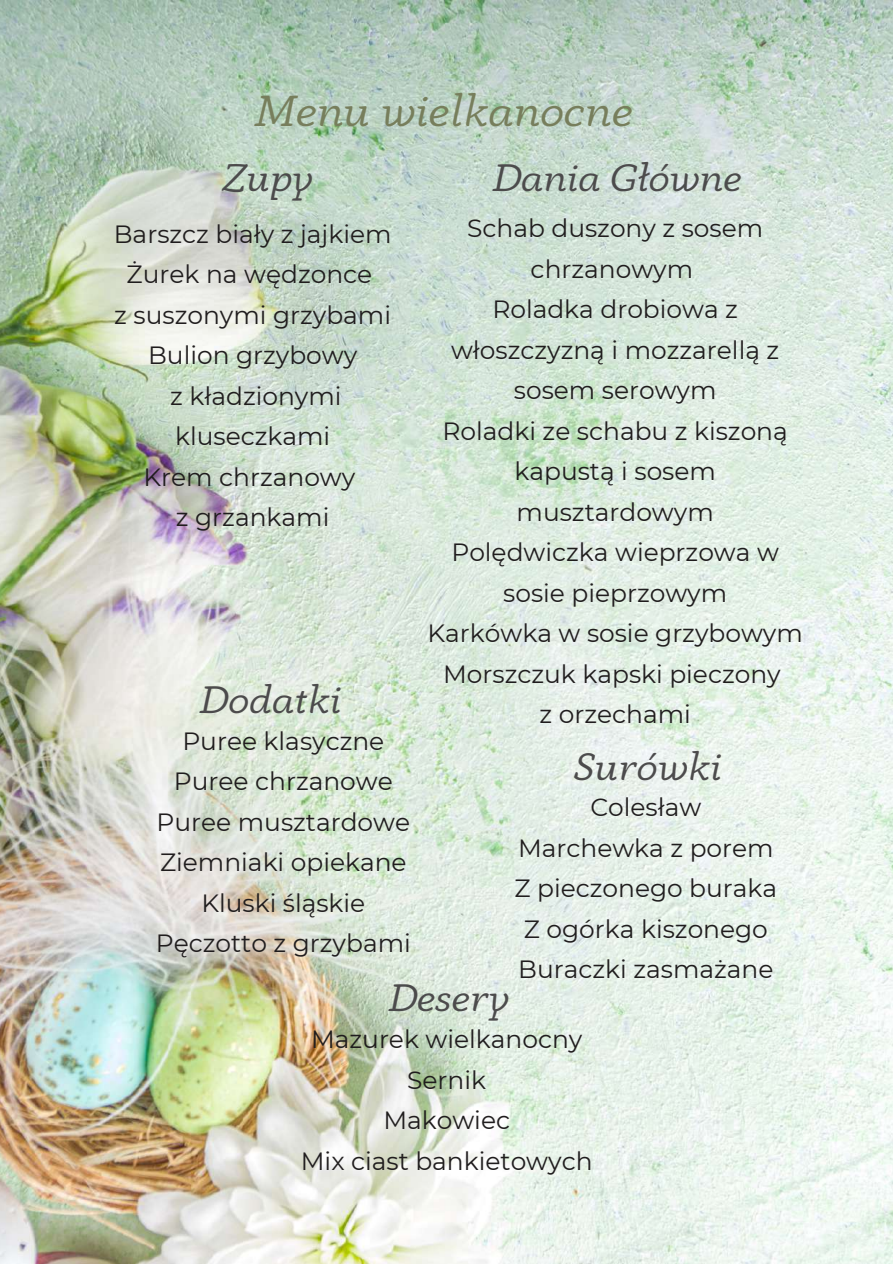
<style>
.page{position:relative;width:893px;height:1264px;background:#fff}
.page>*{position:absolute;margin:0;border:0;box-sizing:border-box;transform-origin:0 0}
.t1{font:italic 45.15px "Anaphora";color:#777e5c}
.t2{font:italic 39.75px "Anaphora";color:#4c4b4c}
.t3{font:24.9px/40.5px "Montserrat";color:#201d1e;text-align:center}
</style>
<div class="page">
<img style="left:0;top:0;width:892px;height:1263px">
<h1 class="t1" style="left:252px;top:93px;width:380px">Menu wielkanocne</h1>
<h2 class="t2" style="left:220px;top:161px;width:92px">Zupy</h2>
<p class="t3" style="left:114px;top:214px;width:279px">Barszcz biały z jajkiem<br>Żurek na wędzonce<br>z suszonymi grzybami<br>Bulion grzybowy<br>z kładzionymi kluseczkami<br>Krem chrzanowy<br>z grzankami</p>
<h2 class="t2" style="left:490px;top:161px;width:251px">Dania Główne</h2>
<p class="t3" style="left:427px;top:208px;width:377px">Schab duszony z sosem chrzanowym<br>Roladka drobiowa z włoszczyzną i mozzarellą z sosem serowym<br>Roladki ze schabu z kiszoną kapustą i sosem musztardowym<br>Polędwiczka wieprzowa w sosie pieprzowym<br>Karkówka w sosie grzybowym<br>Morszczuk kapski pieczony</p>
<h2 class="t2" style="left:198px;top:683px;width:143px">Dodatki</h2>
<p class="t3" style="left:539px;top:694px;width:153px">z orzechami</p>
<p class="t3" style="left:156px;top:720px;width:256px">Puree klasyczne<br>Puree chrzanowe<br>Puree musztardowe<br>Ziemniaki opiekane<br>Kluski śląskie<br>Pęczotto z grzybami</p>
<h2 class="t2" style="left:572px;top:750px;width:149px">Surówki</h2>
<p class="t3" style="left:514px;top:787px;width:264px">Colesław<br>Marchewka z porem<br>Z pieczonego buraka<br>Z ogórka kiszonego<br>Buraczki zasmażane</p>
<h2 class="t2" style="left:386px;top:982px;width:122px">Desery</h2>
<p class="t3" style="left:301px;top:1018px;width:293px">Mazurek wielkanocny<br>Sernik<br>Makowiec<br>Mix ciast bankietowych</p>
</div>
